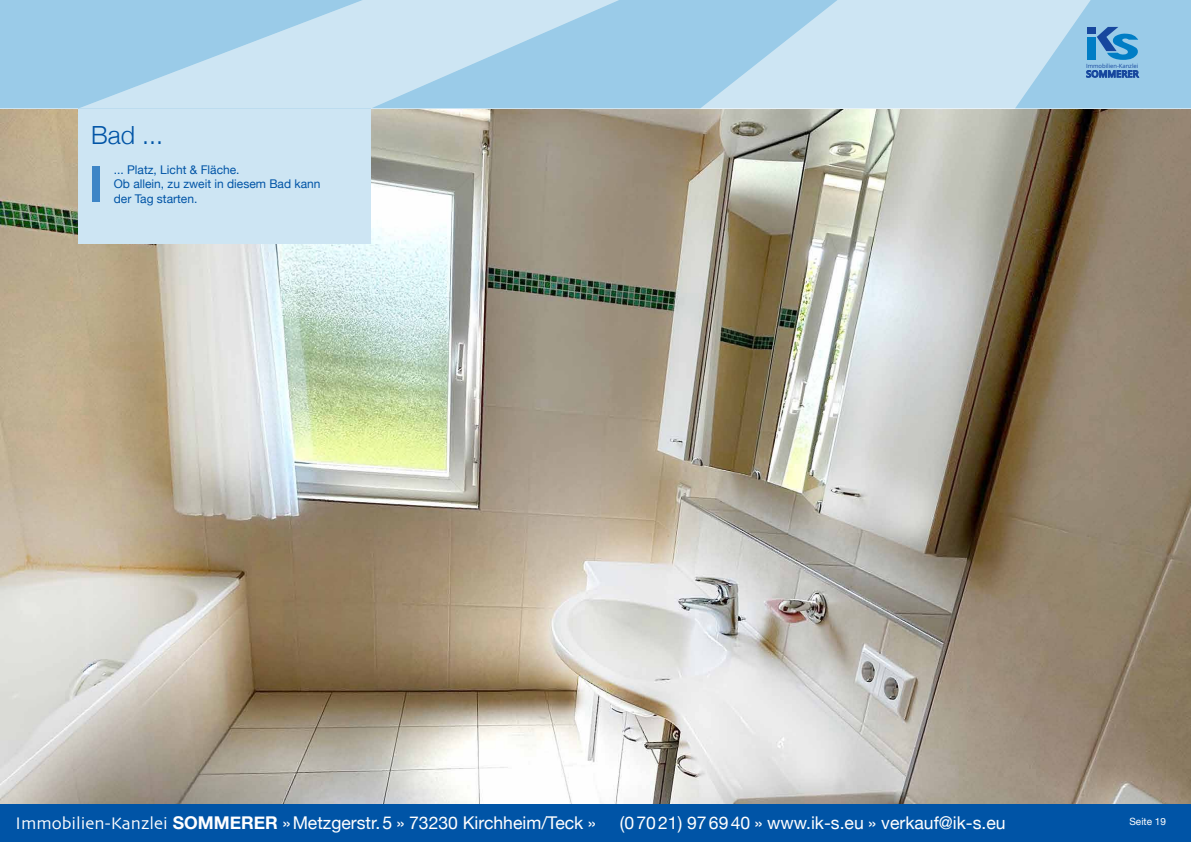
<style>
.page{position:relative;width:1191px;height:842px;background:#fff}
.page>*{position:absolute;margin:0;border:0;box-sizing:border-box;transform-origin:0 0}
.t1{font:300 25px "Helvetica Neue";color:#0054a6}
.t2{font:17.6px "Helvetica Neue";color:#fff}
.t3{font:12px/14px "Helvetica Neue";color:#0054a6}
.t4{font:10px "Helvetica Neue";color:#fff}
.t5{font:5.8px "Open Sans";color:#17479e}
.s1{font-family:"Skia"}
.s2{font-weight:700}
</style>
<div class="page">
<div style="left:0;top:804px;width:1191px;height:38px;background:#0054a6"></div>
<img style="left:1px;top:108px;width:1190px;height:696px">
<div style="left:0;top:0;width:78px;height:108px;background:#9acbe8"></div>
<svg style="left:78px;top:0;width:292px;height:108px;background:#b3d8ed"></svg>
<svg style="left:370px;top:0;width:330px;height:108px;background:#add4ec"></svg>
<svg style="left:700px;top:0;width:315px;height:108px;background:#c1dff0"></svg>
<div style="left:78px;top:108px;width:292px;height:135px;background:#cde5f3"></div>
<div style="left:93px;top:166px;width:7px;height:36px;background:#3d85c6"></div>
<svg style="left:1015px;top:0;width:176px;height:108px;background:#9bc9e6"></svg>
<h1 class="t1" style="left:91px;top:115px;width:73px">Bad ...</h1>
<p class="t3" style="left:114px;top:164px;width:208px">... Platz, Licht &amp; Fläche.<br>Ob allein, zu zweit in diesem Bad kann der Tag starten.</p>
<p class="t5" style="left:1086px;top:61px;width:54px">Immobilien-Kanzlei</p>
<p class="t2" style="left:16px;top:810px;width:582px"><span class="s1">Immobilien-Kanzlei</span> <span class="s2">SOMMERER</span> »Metzgerstr.5 » 73230 Kirchheim/Teck »</p>
<p class="t2" style="left:620px;top:810px;width:387px">(07021) 976940 » www.ik-s.eu » verkauf@ik-s.eu</p>
<p class="t4" style="left:1129px;top:814px;width:38px">Seite 19</p>
</div>
